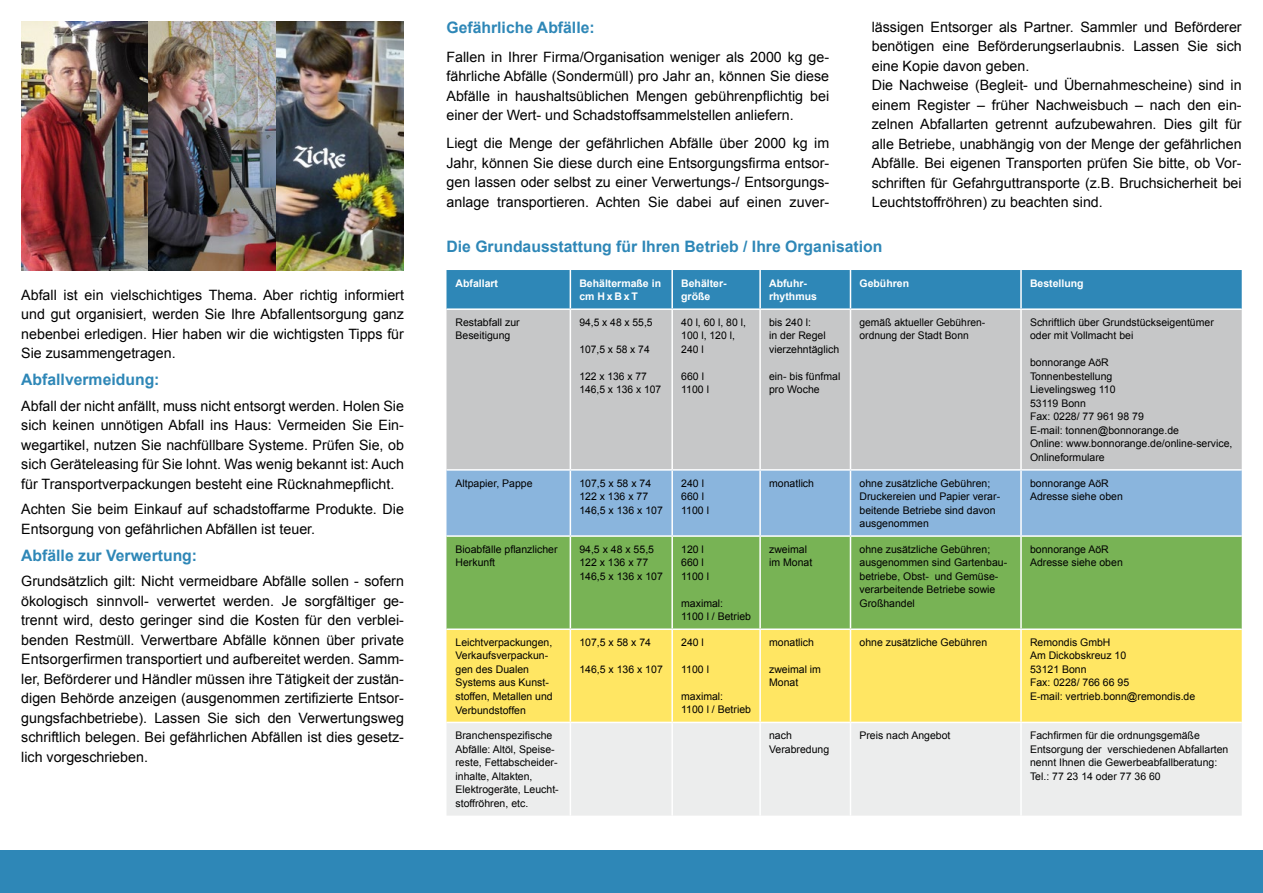
<style>
.page{position:relative;width:1263px;height:893px;background:#fff}
.page>*{position:absolute;margin:0;border:0;box-sizing:border-box;transform-origin:0 0}
.t1{font:700 15.75px "Arial";color:#2e87b7}
.t2{font:14.25px/19.5px "Arial";color:#000;text-align:justify}
.t3{font:10.5px/13.5px "Arial";color:#000}
.t4{font:700 10.5px/13.5px "Arial";color:#fff}
</style>
<div class="page">
<div style="left:0;top:850px;width:1263px;height:43px;background:#2e87b7"></div>
<div style="left:446px;top:270px;width:796px;height:38px;background:#2e87b7"></div>
<div style="left:446px;top:310px;width:796px;height:159px;background:#c6c7c8"></div>
<div style="left:446px;top:471px;width:796px;height:64px;background:#8ab5dd"></div>
<div style="left:446px;top:537px;width:796px;height:91px;background:#78b355"></div>
<div style="left:446px;top:630px;width:796px;height:92px;background:#ffe663"></div>
<div style="left:447px;top:723px;width:795px;height:93px;background:#eceded"></div>
<hr style="left:570px;top:270px;width:1px;height:38px;background:#fff">
<hr style="left:671px;top:270px;width:2px;height:38px;background:#fff">
<hr style="left:759px;top:270px;width:2px;height:38px;background:#fff">
<hr style="left:850px;top:270px;width:1px;height:38px;background:#fff">
<hr style="left:1020px;top:270px;width:2px;height:38px;background:#fff">
<hr style="left:570px;top:310px;width:1px;height:159px;background:#fff">
<hr style="left:671px;top:310px;width:2px;height:159px;background:#fff">
<hr style="left:759px;top:310px;width:2px;height:159px;background:#fff">
<hr style="left:850px;top:310px;width:1px;height:159px;background:#fff">
<hr style="left:1020px;top:310px;width:2px;height:159px;background:#fff">
<hr style="left:570px;top:471px;width:1px;height:64px;background:#fff">
<hr style="left:671px;top:471px;width:2px;height:64px;background:#fff">
<hr style="left:759px;top:471px;width:2px;height:64px;background:#fff">
<hr style="left:850px;top:471px;width:1px;height:64px;background:#fff">
<hr style="left:1020px;top:471px;width:2px;height:64px;background:#fff">
<hr style="left:570px;top:537px;width:1px;height:91px;background:#fff">
<hr style="left:671px;top:537px;width:2px;height:91px;background:#fff">
<hr style="left:759px;top:537px;width:2px;height:91px;background:#fff">
<hr style="left:850px;top:537px;width:1px;height:91px;background:#fff">
<hr style="left:1020px;top:537px;width:2px;height:91px;background:#fff">
<hr style="left:570px;top:630px;width:1px;height:92px;background:#fff">
<hr style="left:671px;top:630px;width:2px;height:92px;background:#fff">
<hr style="left:759px;top:630px;width:2px;height:92px;background:#fff">
<hr style="left:850px;top:630px;width:1px;height:92px;background:#fff">
<hr style="left:1020px;top:630px;width:2px;height:92px;background:#fff">
<hr style="left:570px;top:723px;width:1px;height:93px;background:#fff">
<hr style="left:671px;top:723px;width:2px;height:93px;background:#fff">
<hr style="left:759px;top:723px;width:2px;height:93px;background:#fff">
<hr style="left:850px;top:723px;width:1px;height:93px;background:#fff">
<hr style="left:1020px;top:723px;width:2px;height:93px;background:#fff">
<img style="left:21px;top:21px;width:128px;height:249px">
<img style="left:149px;top:21px;width:127px;height:249px">
<img style="left:276px;top:21px;width:128px;height:249px">
<p class="t2" style="left:21px;top:285px;width:384px">Abfall ist ein vielschichtiges Thema. Aber richtig informiert und gut organisiert, werden Sie Ihre Abfallentsorgung ganz nebenbei erledigen. Hier haben wir die wichtigsten Tipps für Sie zusammengetragen.</p>
<p class="t1" style="left:21px;top:369px;width:140px">Abfallvermeidung:</p>
<p class="t2" style="left:21px;top:396px;width:384px">Abfall der nicht anfällt, muss nicht entsorgt werden. Holen Sie sich keinen unnötigen Abfall ins Haus: Vermeiden Sie Ein&shy;wegartikel, nutzen Sie nachfüllbare Systeme. Prüfen Sie, ob sich Geräteleasing für Sie lohnt. Was wenig bekannt ist: Auch für Transportverpackungen besteht eine Rücknahmepflicht.</p>
<p class="t2" style="left:21px;top:500px;width:384px">Achten Sie beim Einkauf auf schadstoffarme Produkte. Die<br>Entsorgung von gefährlichen Abfällen ist teuer.</p>
<p class="t1" style="left:21px;top:544px;width:177px">Abfälle zur Verwertung:</p>
<p class="t2" style="left:21px;top:572px;width:384px">Grundsätzlich gilt: Nicht vermeidbare Abfälle sollen - sofern ökologisch sinnvoll- verwertet werden. Je sorgfältiger ge&shy;trennt wird, desto geringer sind die Kosten für den verblei&shy;benden Restmüll. Verwertbare Abfälle können über private Entsorgerfirmen transportiert und aufbereitet werden. Samm&shy;ler, Beförderer und Händler müssen ihre Tätigkeit der zustän&shy;digen Behörde anzeigen (ausgenommen zertifizierte Entsor&shy;gungsfachbetriebe). Lassen Sie sich den Verwertungsweg schriftlich belegen. Bei gefährlichen Abfällen ist dies gesetz&shy;lich vorgeschrieben.</p>
<p class="t1" style="left:446px;top:17px;width:150px">Gefährliche Abfälle:</p>
<p class="t2" style="left:446px;top:47px;width:384px">Fallen in Ihrer Firma/Organisation weniger als 2000 kg ge&shy;fährliche Abfälle (Sondermüll) pro Jahr an, können Sie diese Abfälle in haushaltsüblichen Mengen gebührenpflichtig bei einer der Wert- und Schadstoffsammelstellen anliefern.</p>
<p class="t2" style="left:446px;top:134px;width:384px">Liegt die Menge der gefährlichen Abfälle über 2000 kg im Jahr, können Sie diese durch eine Entsorgungsfirma entsor&shy;gen lassen oder selbst zu einer Verwertungs-/ Entsorgungs&shy;anlage transportieren. Achten Sie dabei auf einen zuver-</p>
<p class="t2" style="left:872px;top:17px;width:371px;text-align:left">lässigen Entsorger als Partner. Sammler und Beförderer benötigen eine Beförderungserlaubnis. Lassen Sie sich eine Kopie davon geben.<br>Die Nachweise (Begleit- und Übernahmescheine) sind in einem Register – früher Nachweisbuch – nach den ein&shy;zelnen Abfallarten getrennt aufzubewahren. Dies gilt für alle Betriebe, unabhängig von der Menge der gefährlichen Abfälle. Bei eigenen Transporten prüfen Sie bitte, ob Vor&shy;schriften für Gefahrguttransporte (z.B. Bruchsicherheit bei Leuchtstoffröhren) zu beachten sind.</p>
<p class="t1" style="left:446px;top:236px;width:437px">Die Grundausstattung für Ihren Betrieb / Ihre Organisation</p>
<p class="t4" style="left:455px;top:277px;width:44px">Abfallart</p>
<p class="t4" style="left:579px;top:277px;width:83px">Behältermaße in cm HxBxT</p>
<p class="t4" style="left:681px;top:277px;width:47px">Behälter&shy;größe</p>
<p class="t4" style="left:769px;top:277px;width:49px">Abfuhr&shy;rhythmus</p>
<p class="t4" style="left:859px;top:277px;width:51px">Gebühren</p>
<p class="t4" style="left:1030px;top:277px;width:55px">Bestellung</p>
<p class="t3" style="left:455px;top:316px;width:66px">Restabfall zur<br>Beseitigung</p>
<p class="t3" style="left:579px;top:316px;width:75px">94,5 x 48 x 55,5</p>
<p class="t3" style="left:579px;top:343px;width:72px">107,5 x 58 x 74</p>
<p class="t3" style="left:579px;top:369px;width:83px">122 x 136 x 77<br>146,5 x 136 x 107</p>
<p class="t3" style="left:859px;top:316px;width:127px">gemäß aktueller Gebühren&shy;ordnung der Stadt Bonn</p>
<p class="t3" style="left:1030px;top:316px;width:185px">Schriftlich über Grundstückseigentümer oder mit Vollmacht bei</p>
<p class="t3" style="left:1030px;top:356px;width:204px">bonnorange AöR<br>Tonnenbestellung<br>Lievelingsweg 110<br>53119 Bonn<br>Fax: 0228/ 77 961 98 79<br>E-mail: tonnen@bonnorange.de<br>Online: www.bonnorange.de/online-service,<br>Onlineformulare</p>
<p class="t3" style="left:769px;top:316px;width:72px">bis 240 l:<br>in der Regel vierzehntäglich</p>
<p class="t3" style="left:769px;top:370px;width:73px">ein- bis fünfmal pro Woche</p>
<p class="t3" style="left:681px;top:316px;width:66px">40 l, 60 l, 80 l,<br>100 l, 120 l,<br>240 l</p>
<p class="t3" style="left:681px;top:370px;width:29px">660 l<br>1100 l</p>
<p class="t3" style="left:455px;top:476px;width:79px">Altpapier, Pappe</p>
<p class="t3" style="left:579px;top:476px;width:85px">107,5 x 58 x 74<br>122 x 136 x 77<br>146,5 x 136 x 107</p>
<p class="t3" style="left:681px;top:476px;width:29px">240 l<br>660 l<br>1100 l</p>
<p class="t3" style="left:769px;top:476px;width:46px">monatlich</p>
<p class="t3" style="left:859px;top:476px;width:142px">ohne zusätzliche Gebühren;<br>Druckereien und Papier verar&shy;beitende Betriebe sind davon ausgenommen</p>
<p class="t3" style="left:1030px;top:476px;width:94px">bonnorange AöR<br>Adresse siehe oben</p>
<p class="t3" style="left:455px;top:542px;width:104px">Bioabfälle pflanzlicher<br>Herkunft</p>
<p class="t3" style="left:579px;top:542px;width:85px">94,5 x 48 x 55,5<br>122 x 136 x 77<br>146,5 x 136 x 107</p>
<p class="t3" style="left:681px;top:542px;width:29px">120 l<br>660 l<br>1100 l</p>
<p class="t3" style="left:681px;top:596px;width:71px">maximal:<br>1100 l / Betrieb</p>
<p class="t3" style="left:769px;top:542px;width:45px">zweimal im Monat</p>
<p class="t3" style="left:859px;top:542px;width:149px">ohne zusätzliche Gebühren; ausgenommen sind Gartenbau&shy;betriebe, Obst- und Gemüse&shy;verarbeitende Betriebe sowie<br>Großhandel</p>
<p class="t3" style="left:1030px;top:542px;width:94px">bonnorange AöR<br>Adresse siehe oben</p>
<p class="t3" style="left:455px;top:636px;width:99px">Leichtverpackungen,<br>Verkaufsverpackun&shy;gen des Dualen<br>Systems aus Kunst&shy;stoffen, Metallen und<br>Verbundstoffen</p>
<p class="t3" style="left:579px;top:636px;width:73px">107,5 x 58 x 74</p>
<p class="t3" style="left:579px;top:663px;width:85px">146,5 x 136 x 107</p>
<p class="t3" style="left:681px;top:636px;width:24px">240 l</p>
<p class="t3" style="left:681px;top:663px;width:29px">1100 l</p>
<p class="t3" style="left:681px;top:690px;width:71px">maximal:<br>1100 l / Betrieb</p>
<p class="t3" style="left:769px;top:636px;width:46px">monatlich</p>
<p class="t3" style="left:769px;top:663px;width:53px">zweimal im<br>Monat</p>
<p class="t3" style="left:859px;top:636px;width:129px">ohne zusätzliche Gebühren</p>
<p class="t3" style="left:1030px;top:636px;width:167px">Remondis GmbH<br>Am Dickobskreuz 10<br>53121 Bonn<br>Fax: 0228/ 766 66 95<br>E-mail: vertrieb.bonn@remondis.de</p>
<p class="t3" style="left:455px;top:729px;width:105px">Branchenspezifische<br>Abfälle: Altöl, Speise&shy;reste, Fettabscheider&shy;inhalte, Altakten,<br>Elektrogeräte, Leucht&shy;stoffröhren, etc.</p>
<p class="t3" style="left:769px;top:729px;width:62px">nach<br>Verabredung</p>
<p class="t3" style="left:859px;top:729px;width:93px">Preis nach Angebot</p>
<p class="t3" style="left:1030px;top:729px;width:200px">Fachfirmen für die ordnungsgemäße Entsorgung der verschiedenen Abfallarten nennt Ihnen die Gewerbeabfallberatung:<br>Tel.: 77 23 14 oder 77 36 60</p>
</div>
